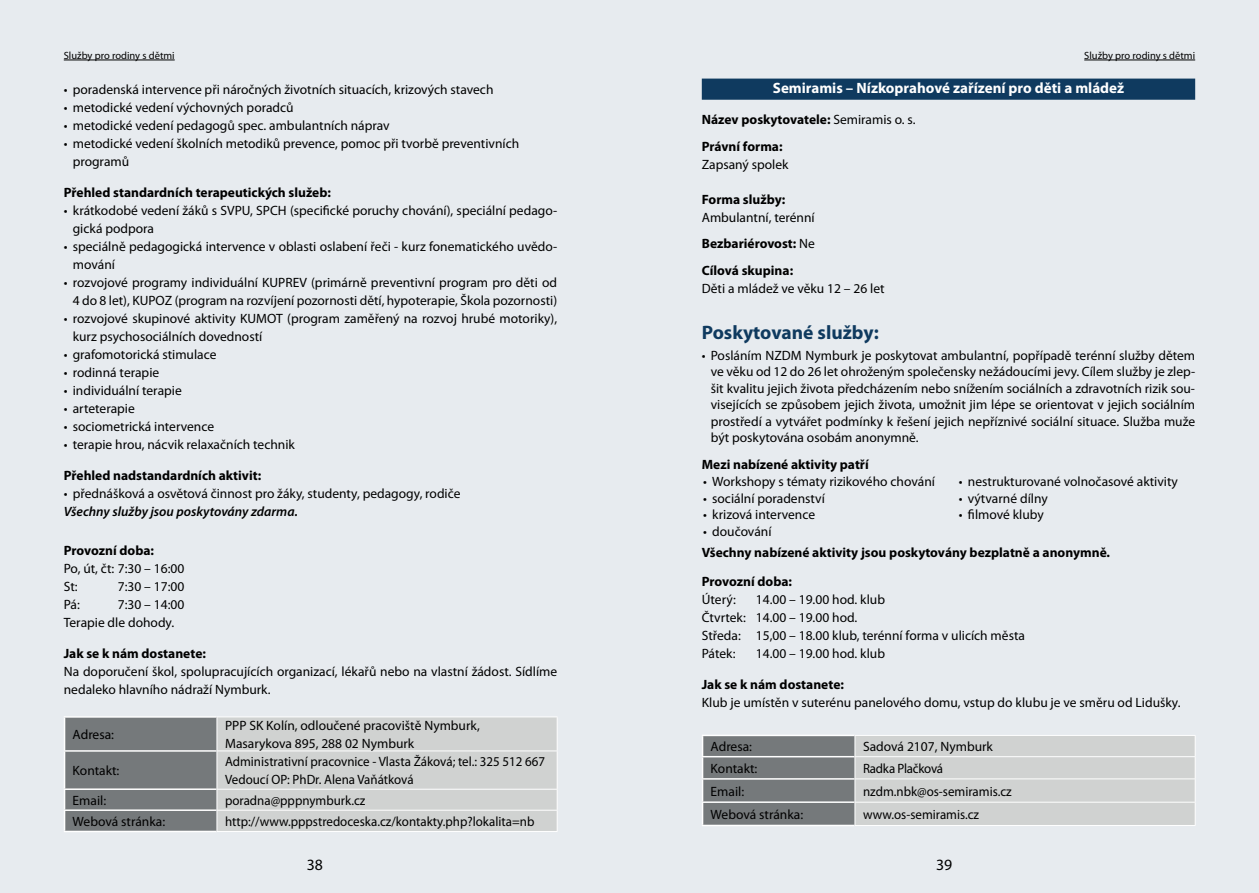
<style>
.page{position:relative;width:1259px;height:893px;background:#e7ebef}
.page>*{position:absolute;margin:0;border:0;box-sizing:border-box;transform-origin:0 0}
.t1{font:700 19.5px "Myriad Pro";color:#0f3a5f}
.t2{font:15.75px "Myriad Pro";color:#000}
.t3{font:700 15px "Myriad Pro";color:#fff}
.t4{font:13.5px/18px "Myriad Pro";color:#000}
.t5{font:700 13.5px/26.5px "Myriad Pro";color:#000}
.t6{font:13.5px/17.5px "Myriad Pro";color:#000;scale:.96 1}
.t7{font:italic 600 13.5px "Myriad Pro";color:#000}
.t8{font:13.5px "Myriad Pro";letter-spacing:-.02em;color:#000;scale:.96 1}
.t9{font:10.5px "Myriad Pro";color:#000}
.s1{font-weight:400}
</style>
<div class="page">
<hr style="left:217px;top:716px;width:340px;height:1px;background:#fff">
<hr style="left:217px;top:831px;width:340px;height:1px;background:#fff">
<hr style="left:64px;top:716px;width:153px;height:2px;background:#fff">
<svg style="left:64px;top:717px;width:494px;height:114px;background:#b7bab9"></svg>
<hr style="left:64px;top:831px;width:153px;height:1px;background:#fff">
<hr style="left:64px;top:60px;width:111px;height:1px;background:#000">
<hr style="left:1084px;top:60px;width:111px;height:1px;background:#000">
<div style="left:702px;top:79px;width:493px;height:21px;background:#0f3a5f"></div>
<hr style="left:854px;top:825px;width:341px;height:1px;background:#fff">
<svg style="left:702px;top:735px;width:493px;height:90px;background:#b8baba"></svg>
<hr style="left:702px;top:825px;width:152px;height:1px;background:#fff">
<p class="t9" style="left:64px;top:49px;width:112px">Služby pro rodiny s dětmi</p>
<p class="t9" style="left:1084px;top:49px;width:112px">Služby pro rodiny s dětmi</p>
<p class="t3" style="left:773px;top:79px;width:353px">Semiramis – Nízkoprahové zařízení pro děti a mládež</p>
<p class="t5" style="left:702px;top:106px;width:215px">Název poskytovatele: <span class="s1">Semiramis o. s.<br></span>Právní forma:</p>
<p class="t4" style="left:702px;top:155px;width:88px">Zapsaný spolek</p>
<p class="t5" style="left:702px;top:185px;width:85px">Forma služby:</p>
<p class="t5" style="left:702px;top:203px;width:114px;text-align:justify"><span class="s1">Ambulantní, terénní </span>Bezbariérovost: <span class="s1">Ne </span>Cílová skupina:</p>
<p class="t4" style="left:702px;top:279px;width:184px">Děti a mládež ve věku 12 – 26 let</p>
<h1 class="t1" style="left:702px;top:319px;width:178px">Poskytované služby:</h1>
<p class="t4" style="left:711px;top:346px;width:486px;line-height:16.5px;text-align:justify;text-indent:-9px">• Posláním NZDM Nymburk je poskytovat ambulantní, popřípadě terénní služby dětem ve věku od 12 do 26 let ohroženým společensky nežádoucími jevy. Cílem služby je zlep&shy;šit kvalitu jejich života předcházením nebo snížením sociálních a zdravotních rizik sou&shy;visejících se způsobem jejich života, umožnit jim lépe se orientovat v jejich sociálním prostředí a vytvářet podmínky k řešení jejich nepříznivé sociální situace. Služba muže být poskytována osobám anonymně.</p>
<p class="t5" style="left:702px;top:450px;width:168px">Mezi nabízené aktivity patří</p>
<p class="t4" style="left:64px;top:80px;width:431px">• poradenská intervence při náročných životních situacích, krizových stavech</p>
<p class="t4" style="left:64px;top:98px;width:231px">• metodické vedení výchovných poradců</p>
<p class="t4" style="left:64px;top:116px;width:327px">• metodické vedení pedagogů spec. ambulantních náprav</p>
<p class="t4" style="left:73px;top:134px;width:448px;text-indent:-9px">• metodické vedení školních metodiků prevence, pomoc při tvorbě preventivních programů</p>
<p class="t5" style="left:64px;top:179px;width:269px">Přehled standardních terapeutických služeb:</p>
<p class="t4" style="left:73px;top:201px;width:486px;text-indent:-9px">• krátkodobé vedení žáků s SVPU, SPCH (specifické poruchy chování), speciální pedago&shy;gická podpora</p>
<p class="t4" style="left:73px;top:237px;width:486px;text-indent:-9px">• speciálně pedagogická intervence v oblasti oslabení řeči - kurz fonematického uvědo&shy;mování</p>
<p class="t4" style="left:64px;top:273px;width:495px;text-align:right">• rozvojové programy individuální KUPREV (primárně preventivní program pro děti od<br>4 do 8 let), KUPOZ (program na rozvíjení pozornosti dětí, hypoterapie, Škola pozornosti)</p>
<p class="t4" style="left:73px;top:309px;width:486px;text-indent:-9px">• rozvojové skupinové aktivity KUMOT (program zaměřený na rozvoj hrubé motoriky), kurz psychosociálních dovedností</p>
<p class="t4" style="left:64px;top:345px;width:154px">• grafomotorická stimulace</p>
<p class="t4" style="left:64px;top:363px;width:97px">• rodinná terapie</p>
<p class="t4" style="left:64px;top:381px;width:119px">• individuální terapie</p>
<p class="t4" style="left:64px;top:399px;width:73px">• arteterapie</p>
<p class="t4" style="left:64px;top:417px;width:152px">• sociometrická intervence</p>
<p class="t4" style="left:64px;top:435px;width:233px">• terapie hrou, nácvik relaxačních technik</p>
<p class="t5" style="left:64px;top:461px;width:199px">Přehled nadstandardních aktivit:</p>
<p class="t4" style="left:64px;top:484px;width:398px">• přednášková a osvětová činnost pro žáky, studenty, pedagogy, rodiče</p>
<p class="t7" style="left:64px;top:502px;width:236px">Všechny služby jsou poskytovány zdarma.</p>
<p class="t5" style="left:64px;top:536px;width:92px">Provozní doba:</p>
<p class="t4" style="left:64px;top:559px;width:122px">Po, út, čt: 7:30 – 16:00<br>St:</p>
<p class="t4" style="left:959px;top:473px;width:220px">• nestrukturované volnočasové aktivity</p>
<p class="t4" style="left:959px;top:489px;width:90px">• výtvarné dílny</p>
<p class="t4" style="left:959px;top:506px;width:86px">• filmové kluby</p>
<p class="t4" style="left:703px;top:473px;width:233px">• Workshopy s tématy rizikového chování</p>
<p class="t4" style="left:703px;top:489px;width:123px">• sociální poradenství</p>
<p class="t4" style="left:703px;top:506px;width:113px">• krizová intervence</p>
<p class="t4" style="left:703px;top:522px;width:70px">• doučování</p>
<p class="t5" style="left:702px;top:537px;width:410px;line-height:29.2px">Všechny nabízené aktivity jsou poskytovány bezplatně a anonymně.<br>Provozní doba:</p>
<p class="t4" style="left:702px;top:590px;width:36px">Úterý:</p>
<p class="t4" style="left:118px;top:577px;width:68px">7:30 – 17:00</p>
<p class="t4" style="left:702px;top:590px;width:325px;text-indent:54px">14.00 – 19.00 hod. klub<br>Čtvrtek: 14.00 – 19.00 hod.<br>Středa: 15,00 – 18.00 klub, terénní forma v ulicích města<br>Pátek:</p>
<p class="t4" style="left:64px;top:595px;width:18px">Pá:</p>
<p class="t4" style="left:64px;top:595px;width:122px;text-indent:54px">7:30 – 14:00<br>Terapie dle dohody.</p>
<p class="t5" style="left:64px;top:639px;width:144px">Jak se k nám dostanete:</p>
<p class="t4" style="left:64px;top:662px;width:495px">Na doporučení škol, spolupracujících organizací, lékařů nebo na vlastní žádost. Sídlíme nedaleko hlavního nádraží Nymburk.</p>
<p class="t4" style="left:73px;top:725px;width:43px">Adresa:</p>
<p class="t4" style="left:225px;top:716px;width:256px">PPP SK Kolín, odloučené pracoviště Nymburk,<br>Masarykova 895, 288 02 Nymburk</p>
<p class="t4" style="left:73px;top:761px;width:48px">Kontakt:</p>
<p class="t6" style="left:225px;top:753px;width:335px">Administrativní pracovnice - Vlasta Žáková; tel.: 325 512 667<br>Vedoucí OP: PhDr. Alena Vaňátková</p>
<p class="t4" style="left:73px;top:791px;width:35px">Email:</p>
<p class="t6" style="left:225px;top:791px;width:148px">poradna@pppnymburk.cz</p>
<p class="t4" style="left:73px;top:812px;width:94px">Webová stránka:</p>
<p class="t6" style="left:225px;top:812px;width:324px">http://www.pppstredoceska.cz/kontakty.php?lokalita=nb</p>
<p class="t4" style="left:756px;top:644px;width:131px">14.00 – 19.00 hod. klub</p>
<p class="t5" style="left:702px;top:671px;width:144px">Jak se k nám dostanete:</p>
<p class="t4" style="left:702px;top:693px;width:480px">Klub je umístěn v suterénu panelového domu, vstup do klubu je ve směru od Lidušky.</p>
<p class="t4" style="left:710px;top:737px;width:43px">Adresa:</p>
<p class="t4" style="left:863px;top:737px;width:131px">Sadová 2107, Nymburk</p>
<p class="t4" style="left:710px;top:759px;width:48px">Kontakt:</p>
<p class="t8" style="left:863px;top:760px;width:85px">Radka Plačková</p>
<p class="t4" style="left:710px;top:782px;width:35px">Email:</p>
<p class="t6" style="left:863px;top:782px;width:156px">nzdm.nbk@os-semiramis.cz</p>
<p class="t4" style="left:710px;top:805px;width:94px">Webová stránka:</p>
<p class="t6" style="left:863px;top:805px;width:122px">www.os-semiramis.cz</p>
<p class="t2" style="left:307px;top:855px;width:18px">38</p>
<p class="t2" style="left:936px;top:855px;width:18px">39</p>
</div>
